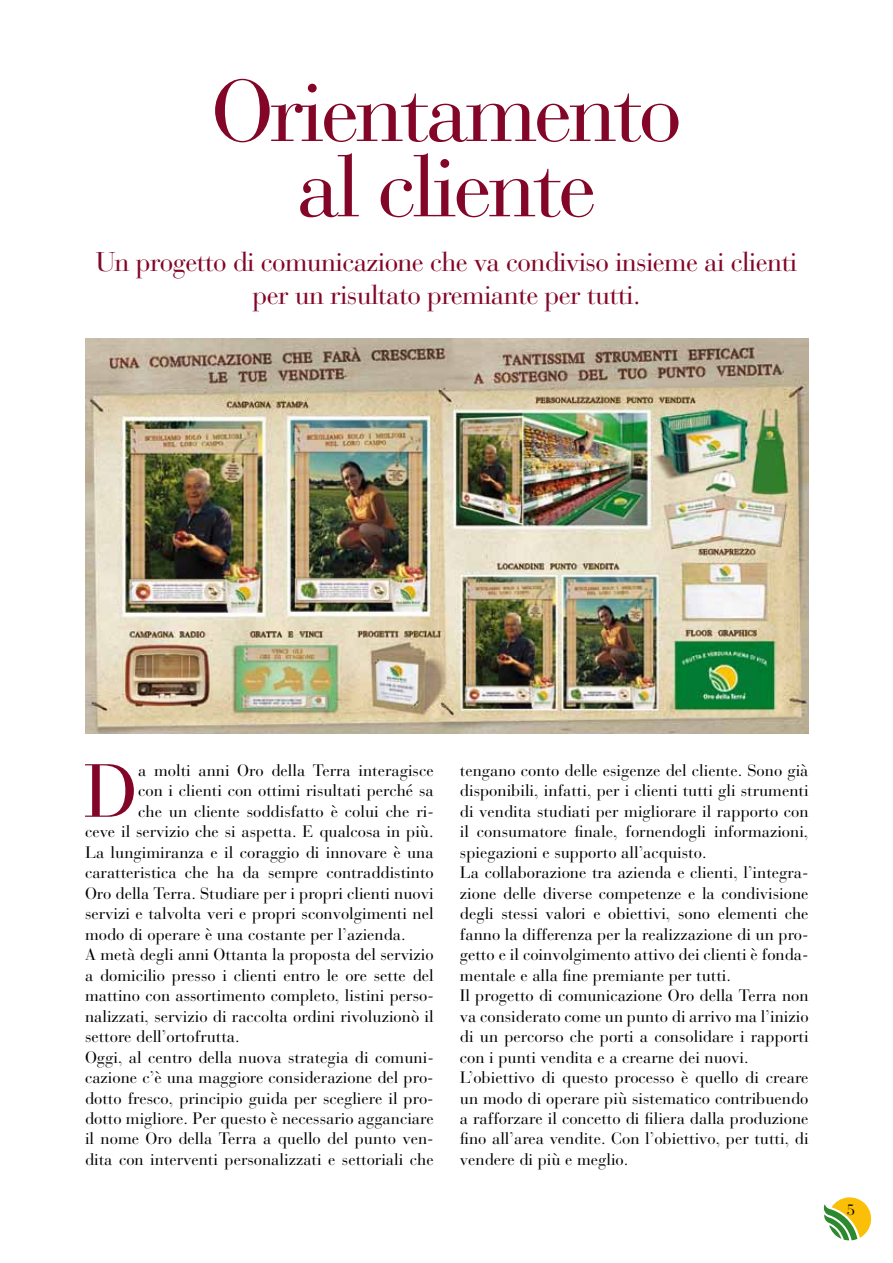
<style>
.page{position:relative;width:893px;height:1263px;background:#fff}
.page>*{position:absolute;margin:0;border:0;box-sizing:border-box;transform-origin:0 0}
.t1{font:86.4px/75.3px "Bauer Bodoni";letter-spacing:-.04em;color:#830628;text-align:center}
.t2{font:74.7px "Bauer Bodoni";color:#830628}
.t3{font:27px/33px "Bauer Bodoni";letter-spacing:-.025em;color:#830628;text-align:center}
.t4{font:16.5px/20.5px "Bauer Bodoni";color:#000}
.t5{font:15px "Bauer Bodoni";color:#000}
</style>
<div class="page">
<svg style="left:823px;top:1197px;width:49px;height:43px"></svg>
<img style="left:85px;top:338px;width:724px;height:395px">
<h1 class="t1" style="left:211px;top:75px;width:472px">Orientamento al cliente</h1>
<h3 class="t3" style="left:96px;top:245px;width:703px">Un progetto di comunicazione che va condiviso insieme ai clienti per un risultato premiante per tutti.</h3>
<h2 class="t2" style="left:84px;top:746px;width:55px">D</h2>
<p class="t4" style="left:138px;top:760px;width:297px">a molti anni Oro della Terra interagisce</p>
<p class="t4" style="left:138px;top:780px;width:297px">con i clienti con ottimi risultati perché sa</p>
<p class="t4" style="left:138px;top:801px;width:297px">che un cliente soddisfatto è colui che ri-</p>
<p class="t4" style="left:85px;top:821px;width:350px">ceve il servizio che si aspetta. E qualcosa in più.</p>
<p class="t4" style="left:85px;top:842px;width:350px">La lungimiranza e il coraggio di innovare è una</p>
<p class="t4" style="left:85px;top:862px;width:350px">caratteristica che ha da sempre contraddistinto</p>
<p class="t4" style="left:85px;top:883px;width:350px">Oro della Terra. Studiare per i propri clienti nuovi</p>
<p class="t4" style="left:85px;top:903px;width:350px">servizi e talvolta veri e propri sconvolgimenti nel</p>
<p class="t4" style="left:85px;top:924px;width:322px">modo di operare è una costante per l’azienda.</p>
<p class="t4" style="left:85px;top:944px;width:350px">A metà degli anni Ottanta la proposta del servizio</p>
<p class="t4" style="left:85px;top:965px;width:350px">a domicilio presso i clienti entro le ore sette del</p>
<p class="t4" style="left:85px;top:985px;width:350px">mattino con assortimento completo, listini perso-</p>
<p class="t4" style="left:85px;top:1006px;width:350px">nalizzati, servizio di raccolta ordini rivoluzionò il</p>
<p class="t4" style="left:85px;top:1026px;width:156px">settore dell’ortofrutta.</p>
<p class="t4" style="left:85px;top:1047px;width:350px">Oggi, al centro della nuova strategia di comuni-</p>
<p class="t4" style="left:85px;top:1067px;width:350px">cazione c’è una maggiore considerazione del pro-</p>
<p class="t4" style="left:85px;top:1088px;width:350px">dotto fresco, principio guida per scegliere il pro-</p>
<p class="t4" style="left:85px;top:1108px;width:350px">dotto migliore. Per questo è necessario agganciare</p>
<p class="t4" style="left:85px;top:1129px;width:350px">il nome Oro della Terra a quello del punto ven-</p>
<p class="t4" style="left:85px;top:1149px;width:350px">dita con interventi personalizzati e settoriali che</p>
<p class="t4" style="left:460px;top:760px;width:350px">tengano conto delle esigenze del cliente. Sono già disponibili, infatti, per i clienti tutti gli strumenti di vendita studiati per migliorare il rapporto con il consumatore finale, fornendogli informazioni, spiegazioni e supporto all’acquisto.<br>La collaborazione tra azienda e clienti, l’integra&shy;zione delle diverse competenze e la condivisione degli stessi valori e obiettivi, sono elementi che fanno la differenza per la realizzazione di un pro&shy;getto e il coinvolgimento attivo dei clienti è fonda&shy;mentale e alla fine premiante per tutti.<br>Il progetto di comunicazione Oro della Terra non va considerato come un punto di arrivo ma l’inizio di un percorso che porti a consolidare i rapporti con i punti vendita e a crearne dei nuovi.<br>L’obiettivo di questo processo è quello di creare un modo di operare più sistematico contribuendo a rafforzare il concetto di filiera dalla produzione fino all’area vendite. Con l’obiettivo, per tutti, di vendere di più e meglio.</p>
<p class="t5" style="left:847px;top:1201px;width:10px">5</p>
</div>
